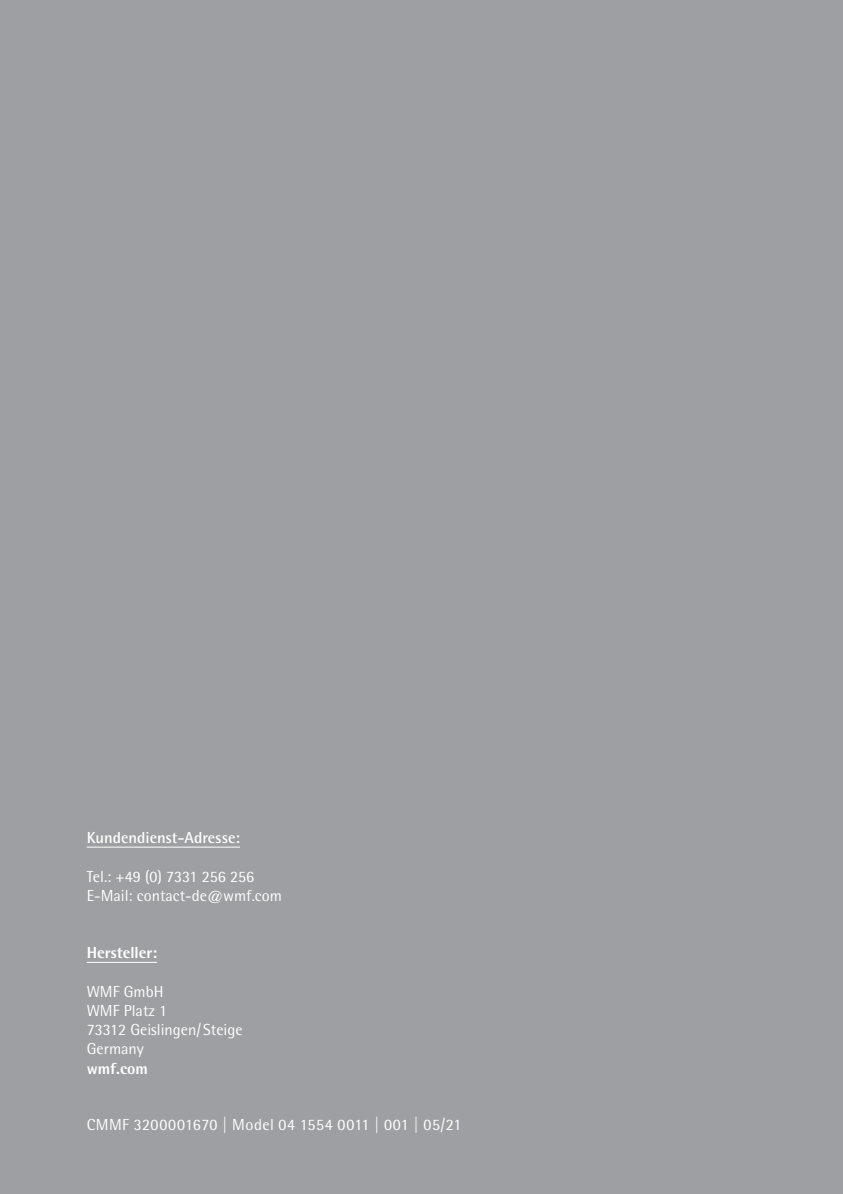
<style>
.page{position:relative;width:843px;height:1194px;background:#fff}
.page>*{position:absolute;margin:0;border:0;box-sizing:border-box;transform-origin:0 0}
.t1{font:16px/19.2px "WMF Rotis";color:#fff}
.t2{font:16px "WMF Rotis";letter-spacing:.025em;color:#fff}
.t3{font:500 16px "WMF Rotis";color:#fff}
.t4{font:700 16px "WMF Rotis";color:#fff}
</style>
<div class="page">
<div style="left:0;top:0;width:842px;height:1194px;background:#9d9fa2"></div>
<hr style="left:87px;top:847px;width:153px;height:1px;background:#fff">
<hr style="left:87px;top:962px;width:70px;height:1px;background:#fff">
<p class="t3" style="left:87px;top:828px;width:155px">Kundendienst-Adresse:</p>
<p class="t1" style="left:87px;top:866px;width:197px">Tel.: +49 (0) 7331 256 256<br>E-Mail: contact-de@wmf.com</p>
<p class="t4" style="left:87px;top:943px;width:72px">Hersteller:</p>
<p class="t1" style="left:87px;top:981px;width:157px">WMF GmbH<br>WMF Platz 1<br>73312 Geislingen/ Steige<br>Germany</p>
<p class="t4" style="left:87px;top:1058px;width:63px">wmf.com</p>
<p class="t2" style="left:87px;top:1115px;width:376px">CMMF 3200001670 | Model 04 1554 0011 | 001 | 05/21</p>
</div>
